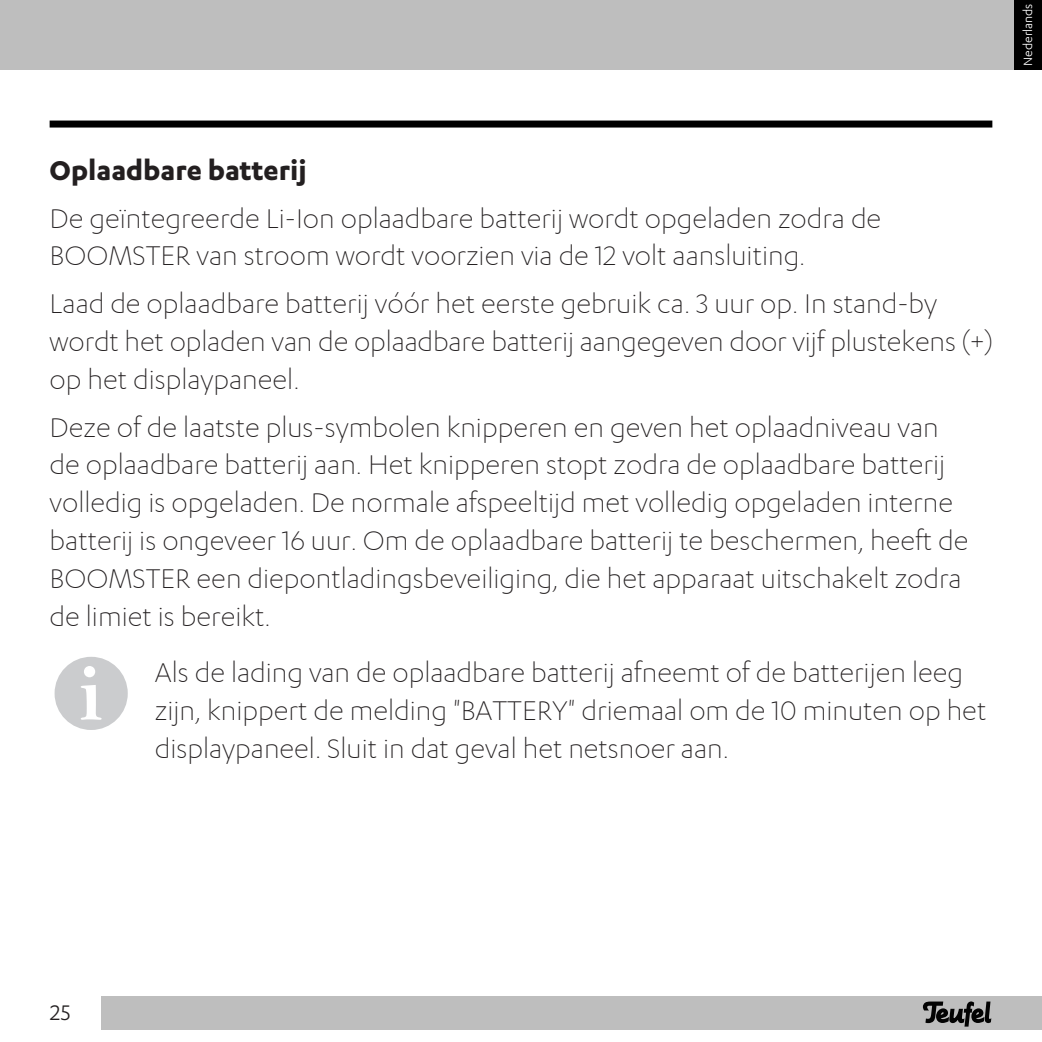
<style>
.page{position:relative;width:1042px;height:1042px;background:#fff}
.page>*{position:absolute;margin:0;border:0;box-sizing:border-box;transform-origin:0 0}
.Text{font:300 31.5px/37.8px "Karbon";color:#231f20}
.Text-2{font:700 31.5px "Karbon";color:#231f20}
.t1{font:24.5px "Karbon";color:#231f20}
.t2{font:14px "Karbon";color:#fff}
</style>
<div class="page">
<div style="left:0;top:0;width:1015px;height:69px;background:#bebebe"></div>
<div style="left:50px;top:121px;width:942px;height:7px;background:#000"></div>
<div style="left:1014px;top:0;width:28px;height:69px;background:#000"></div>
<div style="left:101px;top:996px;width:941px;height:33px;background:#bebebe"></div>
<svg style="left:923px;top:1001px;width:68px;height:25px"></svg>
<div style="left:57px;top:659px;width:69px;height:69px;background:#cbccce;border-radius:50%"></div>
<div style="left:55px;top:657px;width:73px;height:73px;border:4px solid #cbccce;border-radius:50%"></div>
<svg style="left:81px;top:666px;width:21px;height:54px"></svg>
<p class="t2" style="left:1020px;top:66px;width:64px;rotate:-90deg">Nederlands</p>
<p class="Text-2" style="left:50px;top:152px;width:259px">Oplaadbare batterij</p>
<p class="Text" style="left:50px;top:199px;width:833px">De geïntegreerde Li-Ion oplaadbare batterij wordt opgeladen zodra de<br>BOOMSTER van stroom wordt voorzien via de 12 volt aansluiting.</p>
<p class="Text" style="left:50px;top:285px;width:945px">Laad de oplaadbare batterij vóór het eerste gebruik ca. 3 uur op. In stand-by wordt het opladen van de oplaadbare batterij aangegeven door vijf plustekens (+) op het displaypaneel.</p>
<p class="Text" style="left:50px;top:408px;width:920px">Deze of de laatste plus-symbolen knipperen en geven het oplaadniveau van de oplaadbare batterij aan. Het knipperen stopt zodra de oplaadbare batterij volledig is opgeladen. De normale afspeeltijd met volledig opgeladen interne batterij is ongeveer 16 uur. Om de oplaadbare batterij te beschermen, heeft de BOOMSTER een diepontladingsbeveiliging, die het apparaat uitschakelt zodra de limiet is bereikt.</p>
<p class="Text" style="left:155px;top:654px;width:833px">Als de lading van de oplaadbare batterij afneemt of de batterijen leeg zijn, knippert de melding "BATTERY" driemaal om de 10 minuten op het displaypaneel. Sluit in dat geval het netsnoer aan.</p>
<p class="t1" style="left:50px;top:999px;width:22px">25</p>
</div>
